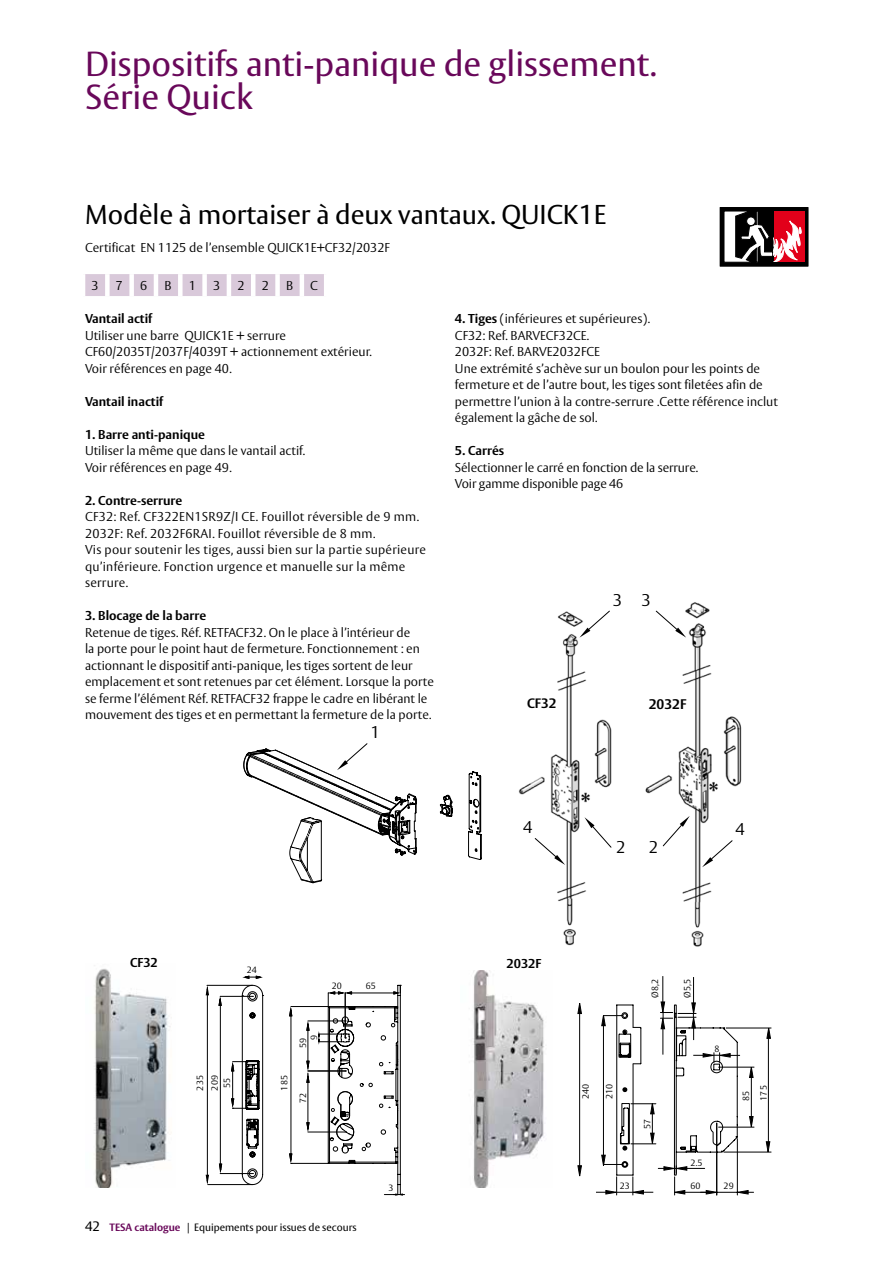
<style>
.page{position:relative;width:893px;height:1263px;background:#fff}
.page>*{position:absolute;margin:0;border:0;box-sizing:border-box;transform-origin:0 0}
.t1{font:34.5px/33px "ASSA Vesta";color:#69085a}
.t2{font:27px "ASSA Vesta";color:#000}
.t3{font:300 16.8px "ASSA Vesta";color:#000}
.t4{font:700 13.8px "ASSA Vesta";color:#000}
.t5{font:700 13.5px "ASSA Vesta";color:#000}
.t6{font:300 12.75px/16.5px "ASSA Vesta";color:#000}
.t7{font:300 12.75px/16.5px "ASSA Vesta";letter-spacing:.02em;color:#000}
.t8{font:700 12.75px "ASSA Vesta";color:#000}
.t9{font:10.5px "ASSA Vesta";color:#000}
.t10{font:300 9px/17.4px "ASSA Vesta";color:#000}
.s1{font-weight:700}
.s2{font-size:13.5px}
.s3{font-weight:700;color:#69085a}
</style>
<div class="page">
<div style="left:85px;top:274px;width:239px;height:22px;background:#d9c9da"></div>
<div style="left:105px;top:274px;width:5px;height:22px;background:#fff"></div>
<div style="left:129px;top:274px;width:5px;height:22px;background:#fff"></div>
<hr style="left:154px;top:274px;width:4px;height:22px;background:#fff">
<div style="left:178px;top:274px;width:5px;height:22px;background:#fff"></div>
<div style="left:202px;top:274px;width:5px;height:22px;background:#fff"></div>
<hr style="left:227px;top:274px;width:4px;height:22px;background:#fff">
<hr style="left:251px;top:274px;width:4px;height:22px;background:#fff">
<div style="left:275px;top:274px;width:5px;height:22px;background:#fff"></div>
<hr style="left:300px;top:274px;width:4px;height:22px;background:#fff">
<svg style="left:720px;top:207px;width:88px;height:59px"></svg>
<svg style="left:243px;top:743px;width:239px;height:140px"></svg>
<img style="left:518px;top:602px;width:224px;height:345px">
<svg style="left:662px;top:816px;width:28px;height:30px"></svg>
<svg style="left:655px;top:610px;width:31px;height:28px"></svg>
<svg style="left:702px;top:840px;width:31px;height:27px"></svg>
<svg style="left:579px;top:610px;width:31px;height:28px"></svg>
<svg style="left:584px;top:817px;width:28px;height:31px"></svg>
<svg style="left:534px;top:838px;width:31px;height:27px"></svg>
<hr style="left:768px;top:1036px;width:1px;height:108px;background:#000">
<hr style="left:724px;top:1152px;width:47px;height:1px;background:#000">
<hr style="left:726px;top:1028px;width:45px;height:1px;background:#000">
<hr style="left:579px;top:1013px;width:1px;height:153px;background:#000">
<svg style="left:577px;top:1165px;width:5px;height:12px"></svg>
<svg style="left:577px;top:1003px;width:5px;height:11px"></svg>
<svg style="left:766px;top:1141px;width:4px;height:12px"></svg>
<svg style="left:766px;top:1027px;width:5px;height:12px"></svg>
<svg style="left:596px;top:976px;width:158px;height:219px"></svg>
<hr style="left:220px;top:996px;width:32px;height:1px;background:#000">
<hr style="left:220px;top:1173px;width:32px;height:1px;background:#000">
<hr style="left:220px;top:998px;width:1px;height:173px;background:#000">
<svg style="left:218px;top:995px;width:5px;height:12px"></svg>
<svg style="left:289px;top:1006px;width:4px;height:11px"></svg>
<svg style="left:306px;top:1121px;width:4px;height:12px"></svg>
<svg style="left:306px;top:1020px;width:4px;height:12px"></svg>
<svg style="left:306px;top:1060px;width:4px;height:24px"></svg>
<svg style="left:218px;top:1163px;width:5px;height:12px"></svg>
<hr style="left:207px;top:985px;width:45px;height:1px;background:#000">
<hr style="left:208px;top:1184px;width:44px;height:1px;background:#000">
<hr style="left:207px;top:987px;width:1px;height:195px;background:#000">
<svg style="left:205px;top:984px;width:5px;height:12px"></svg>
<svg style="left:205px;top:1174px;width:5px;height:12px"></svg>
<hr style="left:291px;top:1006px;width:37px;height:1px;background:#000">
<hr style="left:291px;top:1163px;width:37px;height:1px;background:#000">
<hr style="left:291px;top:1009px;width:1px;height:152px;background:#000">
<svg style="left:289px;top:1152px;width:4px;height:12px"></svg>
<hr style="left:308px;top:1021px;width:37px;height:1px;background:#000">
<hr style="left:308px;top:1023px;width:1px;height:46px;background:#000">
<hr style="left:308px;top:1132px;width:37px;height:1px;background:#000">
<hr style="left:308px;top:1071px;width:37px;height:1px;background:#000">
<hr style="left:308px;top:1073px;width:1px;height:57px;background:#000">
<svg style="left:318px;top:985px;width:87px;height:210px"></svg>
<svg style="left:230px;top:975px;width:34px;height:210px"></svg>
<img style="left:94px;top:968px;width:78px;height:220px">
<img style="left:473px;top:970px;width:71px;height:218px">
<h1 class="t1" style="left:85px;top:48px;width:573px">Dispositifs anti-panique de glissement.<br>Série Quick</h1>
<h2 class="t2" style="left:85px;top:198px;width:523px">Modèle à mortaiser à deux vantaux. QUICK1E</h2>
<p class="t6" style="left:85px;top:240px;width:306px">Certificat EN 1125 de l’ensemble QUICK1E+CF32/2032F</p>
<p class="t6" style="left:92px;top:278px;width:9px">3</p>
<p class="t6" style="left:116px;top:278px;width:9px">7</p>
<p class="t6" style="left:140px;top:278px;width:9px">6</p>
<p class="t6" style="left:165px;top:278px;width:9px">B</p>
<p class="t6" style="left:189px;top:278px;width:9px">1</p>
<p class="t6" style="left:213px;top:278px;width:9px">3</p>
<p class="t6" style="left:238px;top:278px;width:9px">2</p>
<p class="t6" style="left:262px;top:278px;width:9px">2</p>
<p class="t6" style="left:286px;top:278px;width:9px">B</p>
<p class="t6" style="left:310px;top:278px;width:9px">C</p>
<p class="t8" style="left:85px;top:311px;width:69px">Vantail actif</p>
<p class="t6" style="left:85px;top:327px;width:288px">Utiliser une barre QUICK1E + serrure<br>CF60/2035T/2037F/4039T + actionnement extérieur.<br>Voir références en page 40.</p>
<p class="t8" style="left:85px;top:393px;width:80px">Vantail inactif</p>
<p class="t8" style="left:85px;top:426px;width:122px">1. Barre anti-panique</p>
<p class="t6" style="left:85px;top:443px;width:222px">Utiliser la même que dans le vantail actif.<br>Voir références en page 49.</p>
<p class="t8" style="left:85px;top:492px;width:99px">2. Contre-serrure</p>
<p class="t7" style="left:85px;top:509px;width:343px">CF32: Ref. CF322EN1SR9Z/I CE. Fouillot réversible de 9 mm.<br>2032F: Ref. 2032F6RAI. Fouillot réversible de 8 mm.<br>Vis pour soutenir les tiges, aussi bien sur la partie supérieure qu’inférieure. Fonction urgence et manuelle sur la même serrure.</p>
<p class="t8" style="left:85px;top:608px;width:123px">3. Blocage de la barre</p>
<p class="t6" style="left:85px;top:624px;width:350px">Retenue de tiges. Réf. RETFACF32. On le place à l’intérieur de<br>la porte pour le point haut de fermeture. Fonctionnement : en actionnant le dispositif anti-panique, les tiges sortent de leur emplacement et sont retenues par cet élément. Lorsque la porte se ferme l’élément Réf. RETFACF32 frappe le cadre en libérant le mouvement des tiges et en permettant la fermeture de la porte.</p>
<h3 class="t3" style="left:370px;top:722px;width:11px">1</h3>
<p class="t6" style="left:455px;top:311px;width:324px"><span class="s1">4. Tiges</span> (inférieures et supérieures).<br>CF32: Ref. BARVECF32CE.<br>2032F: Ref. BARVE2032FCE<br>Une extrémité s’achève sur un boulon pour les points de fermeture et de l’autre bout, les tiges sont filetées afin de permettre l’union à la contre-serrure .Cette référence inclut également la gâche de sol.</p>
<p class="t8" style="left:455px;top:443px;width:51px">5. Carrés</p>
<p class="t6" style="left:455px;top:459px;width:245px">Sélectionner le carré en fonction de la serrure.<br>Voir gamme disponible page 46</p>
<h3 class="t3" style="left:613px;top:590px;width:11px">3</h3>
<h3 class="t3" style="left:641px;top:590px;width:11px">3</h3>
<p class="t5" style="left:527px;top:695px;width:31px">CF32</p>
<p class="t4" style="left:649px;top:696px;width:39px">2032F</p>
<h3 class="t3" style="left:523px;top:817px;width:11px">4</h3>
<h3 class="t3" style="left:616px;top:837px;width:11px">2</h3>
<h3 class="t3" style="left:649px;top:837px;width:11px">2</h3>
<h3 class="t3" style="left:736px;top:819px;width:11px">4</h3>
<p class="t8" style="left:130px;top:955px;width:29px">CF32</p>
<p class="t8" style="left:507px;top:956px;width:36px">2032F</p>
<p class="t10" style="left:247px;top:961px;width:12px">24</p>
<p class="t10" style="left:332px;top:978px;width:12px">20</p>
<p class="t10" style="left:366px;top:978px;width:12px">65</p>
<p class="t10" style="left:209px;top:1090px;width:17px;line-height:12.1px;rotate:-90deg">209<br>55</p>
<p class="t10" style="left:192px;top:1090px;width:17px;rotate:-90deg">235</p>
<p class="t10" style="left:276px;top:1090px;width:17px;rotate:-90deg">185</p>
<p class="t10" style="left:298px;top:1040px;width:7px;line-height:10.8px;text-indent:-8px;rotate:-90deg">59<br>9</p>
<p class="t10" style="left:295px;top:1103px;width:12px;rotate:-90deg">72</p>
<p class="t9" style="left:85px;top:1221px;width:273px"><span class="s2">42</span> <span class="s3">TESA catalogue</span> | Equipements pour issues de secours</p>
<p class="t10" style="left:388px;top:1179px;width:7px">3</p>
<p class="t10" style="left:647px;top:998px;width:20px;rotate:-90deg">Ø8,2</p>
<p class="t10" style="left:679px;top:998px;width:20px;rotate:-90deg">Ø5,5</p>
<p class="t10" style="left:714px;top:1040px;width:7px">8</p>
<p class="t10" style="left:577px;top:1098px;width:17px;rotate:-90deg">240</p>
<p class="t10" style="left:601px;top:1098px;width:17px;rotate:-90deg">210</p>
<p class="t10" style="left:639px;top:1129px;width:12px;rotate:-90deg">57</p>
<p class="t10" style="left:738px;top:1100px;width:17px;rotate:-90deg">85<br>175</p>
<p class="t10" style="left:691px;top:1154px;width:13px">2.5</p>
<p class="t10" style="left:691px;top:1178px;width:12px">60</p>
<p class="t10" style="left:620px;top:1178px;width:12px">23</p>
<p class="t10" style="left:724px;top:1178px;width:12px">29</p>
</div>
